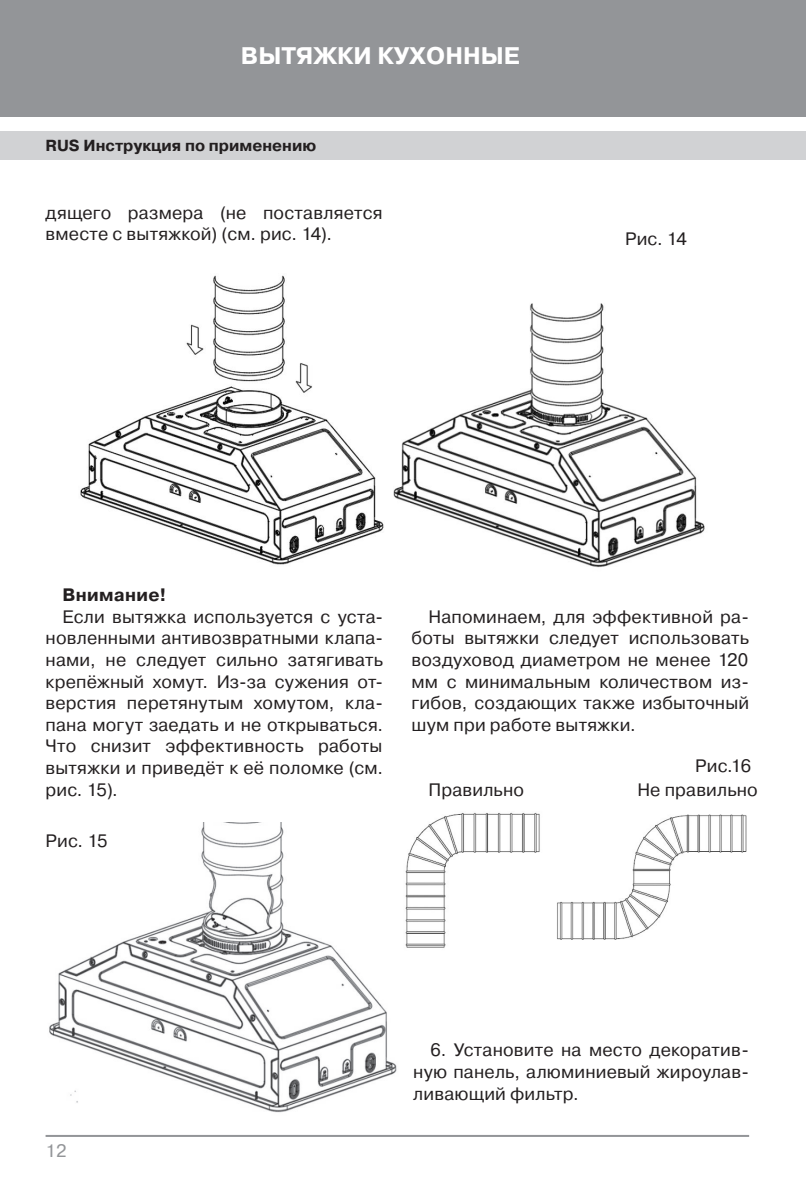
<style>
.page{position:relative;width:806px;height:1192px;background:#fff}
.page>*{position:absolute;margin:0;border:0;box-sizing:border-box;transform-origin:0 0}
.t1{font:700 24px "Pragmatica C";color:#fff}
.t2{font:18px/21.6px "Pragmatica C";letter-spacing:.01em;color:#231f20;text-align:justify}
.t3{font:700 18px "Pragmatica C";letter-spacing:.015em;color:#231f20}
.t4{font:18px "Pragmatica C";color:#939598}
.t5{font:700 16px "Pragmatica C";color:#231f20}
</style>
<div class="page">
<div style="left:0;top:0;width:805px;height:117px;background:#939598"></div>
<div style="left:0;top:131px;width:805px;height:28px;background:#d1d2d4"></div>
<hr style="left:46px;top:1134px;width:703px;height:2px;background:#939598">
<img style="left:49px;top:822px;width:348px;height:291px">
<img style="left:80px;top:275px;width:625px;height:293px">
<img style="left:405px;top:812px;width:342px;height:136px">
<h1 class="t1" style="left:241px;top:46px;width:280px">ВЫТЯЖКИ КУХОННЫЕ</h1>
<p class="t5" style="left:46px;top:139px;width:272px">RUS Инструкция по применению</p>
<p class="t2" style="left:46px;top:203px;width:338px">дящего размера (не поставляется вместе с вытяжкой) (см. рис. 14).</p>
<p class="t2" style="left:625px;top:229px;width:63px">Рис. 14</p>
<p class="t3" style="left:63px;top:587px;width:105px">Внимание!</p>
<p class="t2" style="left:46px;top:607px;width:339px;text-indent:17px">Если вытяжка используется с уста&shy;новленными антивозвратными клапа&shy;нами, не следует сильно затягивать крепёжный хомут. Из-за сужения от&shy;верстия перетянутым хомутом, кла&shy;пана могут заедать и не открываться.<br>Что снизит эффективность работы вытяжки и приведёт к её поломке (см. рис. 15).</p>
<p class="t2" style="left:411px;top:607px;width:339px;text-indent:17px">Напоминаем, для эффективной ра&shy;боты вытяжки следует использовать воздуховод диаметром не менее 120 мм с минимальным количеством из&shy;гибов, создающих также избыточный шум при работе вытяжки.</p>
<p class="t2" style="left:695px;top:756px;width:57px">Рис.16</p>
<p class="t2" style="left:428px;top:779px;width:97px">Правильно</p>
<p class="t2" style="left:637px;top:779px;width:122px">Не правильно</p>
<p class="t2" style="left:46px;top:831px;width:63px">Рис. 15</p>
<p class="t4" style="left:46px;top:1143px;width:22px">12</p>
<p class="t2" style="left:413px;top:1040px;width:337px;text-indent:17px">6. Установите на место декоратив&shy;ную панель, алюминиевый жироулав&shy;ливающий фильтр.</p>
</div>
